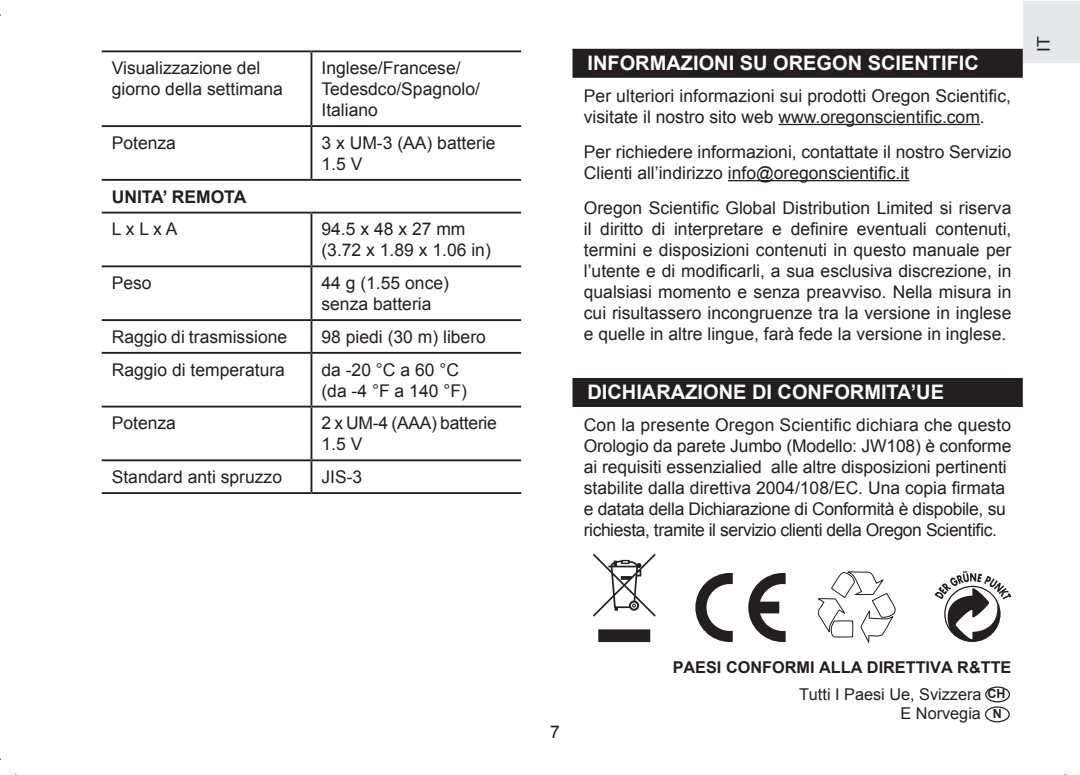
<style>
.page{position:relative;width:1080px;height:775px;background:#fff}
.page>*{position:absolute;margin:0;border:0;box-sizing:border-box;transform-origin:0 0}
.t1{font:700 20px "Arial";color:#fff}
.t2{font:17.5px/21px "Arial";color:#231f20}
.t3{font:700 17.5px "Arial";color:#231f20}
.t4{font:16.25px/19.5px "Arial";color:#231f20}
.t5{font:700 16.25px "Arial";color:#231f20}
.t6{font:700 12.5px "Arial";color:#231f20}
.s1{font-weight:700;font-size:12.5px}
</style>
<div class="page">
<div style="left:1022px;top:1px;width:57px;height:62px;background:#e6e7e9"></div>
<hr style="left:102px;top:50px;width:209px;height:2px;background:#231f20">
<hr style="left:311px;top:50px;width:210px;height:2px;background:#231f20">
<hr style="left:310px;top:52px;width:2px;height:73px;background:#231f20">
<hr style="left:102px;top:125px;width:209px;height:2px;background:#231f20">
<hr style="left:311px;top:125px;width:210px;height:2px;background:#231f20">
<hr style="left:310px;top:127px;width:2px;height:52px;background:#231f20">
<hr style="left:102px;top:179px;width:209px;height:2px;background:#231f20">
<hr style="left:311px;top:179px;width:210px;height:2px;background:#231f20">
<hr style="left:102px;top:212px;width:209px;height:2px;background:#231f20">
<hr style="left:311px;top:212px;width:210px;height:2px;background:#231f20">
<hr style="left:310px;top:214px;width:2px;height:51px;background:#231f20">
<hr style="left:102px;top:265px;width:209px;height:2px;background:#231f20">
<hr style="left:311px;top:265px;width:210px;height:2px;background:#231f20">
<hr style="left:310px;top:267px;width:2px;height:52px;background:#231f20">
<hr style="left:102px;top:319px;width:209px;height:2px;background:#231f20">
<hr style="left:311px;top:319px;width:210px;height:2px;background:#231f20">
<hr style="left:310px;top:321px;width:2px;height:31px;background:#231f20">
<hr style="left:102px;top:352px;width:209px;height:2px;background:#231f20">
<hr style="left:311px;top:352px;width:210px;height:2px;background:#231f20">
<hr style="left:310px;top:354px;width:2px;height:52px;background:#231f20">
<hr style="left:102px;top:406px;width:209px;height:1px;background:#231f20">
<hr style="left:311px;top:406px;width:210px;height:1px;background:#231f20">
<hr style="left:310px;top:407px;width:2px;height:52px;background:#231f20">
<hr style="left:102px;top:459px;width:209px;height:2px;background:#231f20">
<hr style="left:311px;top:459px;width:210px;height:2px;background:#231f20">
<hr style="left:310px;top:461px;width:2px;height:31px;background:#231f20">
<hr style="left:102px;top:492px;width:209px;height:2px;background:#231f20">
<hr style="left:311px;top:492px;width:210px;height:2px;background:#231f20">
<div style="left:572px;top:49px;width:450px;height:29px;background:#231f20"></div>
<hr style="left:778px;top:124px;width:201px;height:1px;background:#231f20">
<hr style="left:727px;top:180px;width:182px;height:1px;background:#231f20">
<div style="left:572px;top:378px;width:450px;height:29px;background:#231f20"></div>
<svg style="left:695px;top:573px;width:37px;height:69px"></svg>
<svg style="left:748px;top:573px;width:37px;height:69px"></svg>
<svg style="left:593px;top:554px;width:62px;height:88px"></svg>
<svg style="left:817px;top:571px;width:78px;height:72px"></svg>
<svg style="left:934px;top:571px;width:77px;height:71px"></svg>
<div style="left:984px;top:706px;width:25px;height:16px;border:1px solid #231f20;border-radius:50%"></div>
<div style="left:984px;top:686px;width:25px;height:16px;border:1px solid #231f20;border-radius:50%"></div>
<p class="t2" style="left:112px;top:57px;width:173px">Visualizzazione del giorno della settimana</p>
<p class="t2" style="left:321px;top:57px;width:160px">Inglese/Francese/<br>Tedesdco/Spagnolo/<br>Italiano</p>
<p class="t2" style="left:112px;top:132px;width:66px">Potenza</p>
<p class="t2" style="left:321px;top:132px;width:176px">3 x UM-3 (AA) batterie<br>1.5 V</p>
<p class="t3" style="left:112px;top:187px;width:125px">UN ITA’ REMOTA</p>
<p class="t2" style="left:112px;top:219px;width:67px">L x L x A</p>
<p class="t2" style="left:321px;top:219px;width:171px">94.5 x 48 x 27 mm (3.72 x 1.89 x 1.06 in)</p>
<p class="t2" style="left:112px;top:272px;width:41px">Peso</p>
<p class="t2" style="left:321px;top:272px;width:129px">44 g (1.55 once) senza batteria</p>
<p class="t2" style="left:112px;top:326px;width:177px">Raggio di trasmissione</p>
<p class="t2" style="left:321px;top:326px;width:166px">98 piedi (30 m) libero</p>
<p class="t2" style="left:112px;top:359px;width:175px">Raggio di temperatura</p>
<p class="t2" style="left:321px;top:359px;width:147px">da -20 °C a 60 °C (da -4 °F a 140 °F)</p>
<p class="t2" style="left:112px;top:413px;width:66px">Potenza</p>
<p class="t2" style="left:321px;top:413px;width:177px">2 x UM-4 (AAA) batterie<br>1.5 V</p>
<p class="t2" style="left:112px;top:466px;width:172px">Standard anti spruzzo</p>
<p class="t2" style="left:321px;top:466px;width:42px">JIS-3</p>
<p class="t1" style="left:587px;top:52px;width:49px">INFORM</p>
<p class="t1" style="left:666px;top:52px;width:38px">AZIONI</p>
<p class="t1" style="left:739px;top:52px;width:93px">SU OREGON</p>
<p class="t1" style="left:867px;top:52px;width:113px">SCIENTIFIC</p>
<p class="t2" style="left:583px;top:85px;width:428px">Per ulteriori informazioni sui prodotti Oregon Scientific, visitate il nostro sito web www.oregonscientific.com.</p>
<p class="t2" style="left:583px;top:141px;width:429px">Per richiedere informazioni, contattate il nostro Servizio<br>Clienti all’indirizzo info@oregonscientific.it</p>
<p class="t2" style="left:583px;top:197px;width:429px;text-align:justify">Oregon Scientific Global Distribution Limited si riserva il diritto di interpretare e definire eventuali contenuti, termini e disposizioni contenuti in questo manuale per l’utente e di modificarli, a sua esclusiva discrezione, in qualsiasi momento e senza preavviso. Nella misura in cui risultassero incongruenze tra la versione in inglese e quelle in altre lingue, farà fede la versione in inglese.</p>
<p class="t1" style="left:587px;top:381px;width:70px">DICHIARAZ</p>
<p class="t1" style="left:697px;top:381px;width:233px">IONE DI CONFORMITA’UE</p>
<p class="t2" style="left:583px;top:414px;width:429px">Con la presente Oregon Scientific dichiara che questo Orologio da parete Jumbo (Modello: JW108) è conforme ai requisiti essenzialied alle altre disposizioni pertinenti stabilite dalla direttiva 2004/108/EC. Una copia firmata e datata della Dichiarazione di Conformità è dispobile, su richiesta, tramite il servizio clienti della Oregon Scientific.</p>
<p class="t2" style="left:1032px;top:52px;width:17px;rotate:-90deg">IT</p>
<p class="t2" style="left:550px;top:721px;width:11px">7</p>
<p class="t5" style="left:672px;top:658px;width:159px">PAESI CONFORMI ALLA</p>
<p class="t5" style="left:866px;top:658px;width:144px">DIRETTIVA R&amp;TTE</p>
<p class="t4" style="left:900px;top:684px;width:103px;text-indent:-101px">Tutti I Paesi Ue, Svizzera<br>E Norvegia <span class="s1">N</span></p>
<p class="t6" style="left:987px;top:687px;width:10px">CH</p>
</div>
